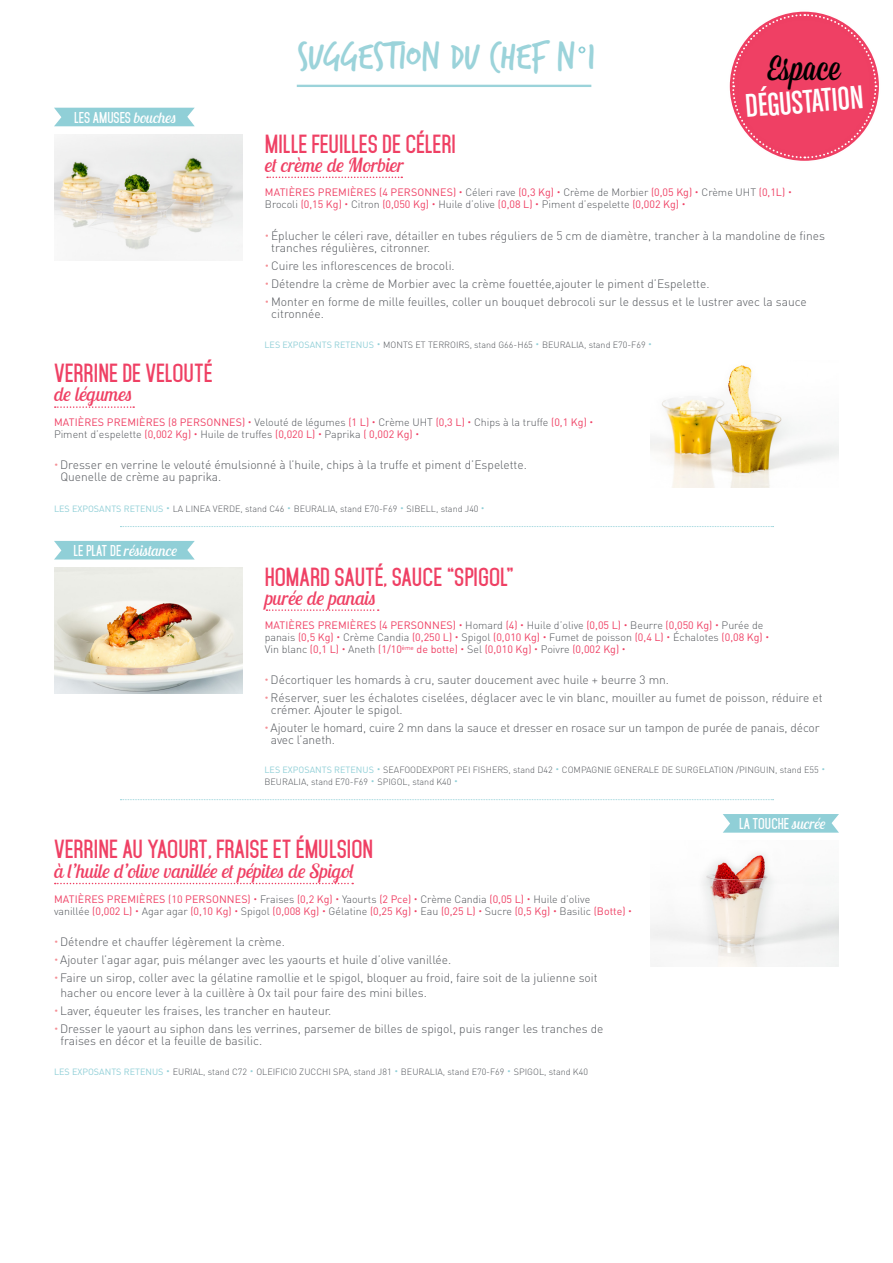
<style>
.page{position:relative;width:893px;height:1263px;background:#fff}
.page>*{position:absolute;margin:0;border:0;box-sizing:border-box;transform-origin:0 0}
.t1{font:40.05px "Trash Hand";color:#9bd3da}
.t2{font:34.95px "Chalet Comprime Cologne Eighty";color:#fff}
.t3{font:34.95px "Mission Script";color:#000}
.t4{font:700 22.5px "Mohave";color:#ef4064}
.t5{font:italic 19.5px "Lobster Two";color:#ef4064}
.t6{font:italic 15px "Lobster Two";color:#fff}
.t7{font:700 13.5px "Mohave";color:#fff}
.t8{font:300 12px "DIN Pro";color:#54575c}
.t9{font:10.65px/12px "DIN Pro";letter-spacing:.01em;color:#ef4064;text-align:justify}
.t10{font:300 10.65px/12px "DIN Pro";color:#54575c}
.t11{font:300 9px/12px "DIN Pro";color:#54575c}
.s1{font-family:"Lobster Two";font-weight:400;font-style:italic;font-size:15px}
.s2{font-weight:300;color:#54575c}
.s3{font-weight:400;color:#ef4064}
.s4{font-family:"DIN";font-weight:400;color:#90cfd7}
.s5{font-family:"Mohave";font-weight:700;font-style:normal;font-size:13.5px}
</style>
<div class="page">
<svg style="left:731px;top:13px;width:146px;height:146px"></svg>
<svg style="left:578px;top:47px;width:7px;height:6px"></svg>
<hr style="left:297px;top:85px;width:294px;height:2px;background:#9bd3da">
<img style="left:54px;top:134px;width:188px;height:126px">
<div style="left:54px;top:108px;width:141px;height:18px;background:#90cfd7"></div>
<svg style="left:267px;top:177px;width:135px;height:1px"></svg>
<img style="left:651px;top:365px;width:188px;height:122px">
<svg style="left:55px;top:406px;width:79px;height:2px"></svg>
<img style="left:54px;top:567px;width:188px;height:127px">
<div style="left:54px;top:541px;width:141px;height:18px;background:#90cfd7"></div>
<svg style="left:266px;top:609px;width:113px;height:2px"></svg>
<img style="left:651px;top:853px;width:188px;height:114px">
<svg style="left:723px;top:814px;width:116px;height:19px;background:#98d2da"></svg>
<svg style="left:55px;top:883px;width:298px;height:1px"></svg>
<svg style="left:120px;top:526px;width:652px;height:1px"></svg>
<svg style="left:120px;top:799px;width:652px;height:1px"></svg>
<p class="t7" style="left:74px;top:109px;width:104px">LES AMUSES <span class="s1">bouches</span></p>
<p class="t4" style="left:54px;top:359px;width:160px">VERRINE DE VELOUTÉ</p>
<p class="t5" style="left:54px;top:382px;width:80px">de légumes</p>
<p class="t1" style="left:298px;top:36px;width:299px">SUGGESTION DU CHEF N 1</p>
<p class="t4" style="left:265px;top:130px;width:193px">MILLE FEUILLES DE CÉLERI</p>
<p class="t5" style="left:265px;top:152px;width:140px">et crème de Morbier</p>
<p class="t3" style="left:768px;top:47px;width:74px">Espace</p>
<p class="t2" style="left:744px;top:88px;width:120px;rotate:-5deg">DÉGUSTATION</p>
<p class="t9" style="left:265px;top:186px;width:522px">MATIÈRES PREMIÈRES (4 PERSONNES) <span class="s2">Céleri rave</span> (0,3 Kg) <span class="s2">Crème de Morbier</span> (0,05 Kg) <span class="s2">Crème UHT</span> (0,1L)</p>
<p class="t10" style="left:265px;top:198px;width:416px">Brocoli <span class="s3">(0,15 Kg)</span> Citron <span class="s3">(0,050 Kg)</span> Huile d’olive <span class="s3">(0,08 L)</span> Piment d’espelette <span class="s3">(0,002 Kg)</span></p>
<p class="t8" style="left:271px;top:228px;width:556px">Éplucher le céleri rave, détailler en tubes réguliers de 5 cm de diamètre, trancher à la mandoline de fines</p>
<p class="t8" style="left:271px;top:240px;width:161px">tranches régulières, citronner.</p>
<p class="t8" style="left:271px;top:258px;width:185px">Cuire les inflorescences de brocoli.</p>
<p class="t8" style="left:271px;top:276px;width:440px">Détendre la crème de Morbier avec la crème fouettée,ajouter le piment d’Espelette.</p>
<p class="t8" style="left:271px;top:294px;width:537px">Monter en forme de mille feuilles, coller un bouquet debrocoli sur le dessus et le lustrer avec la sauce</p>
<p class="t8" style="left:271px;top:306px;width:54px">citronnée.</p>
<p class="t11" style="left:264px;top:338px;width:383px"><span class="s4">LES EXPOSANTS RETENUS</span> MONTS ET TERROIRS, stand G66-H65 BEURALIA, stand E70-F69</p>
<p class="t10" style="left:54px;top:415px;width:534px"><span class="s3">MATIÈRES PREMIÈRES (8 PERSONNES)</span> Velouté de légumes <span class="s3">(1 L)</span> Crème UHT <span class="s3">(0,3 L)</span> Chips à la truffe <span class="s3">(0,1 Kg)<br></span>Piment d’espelette <span class="s3">(0,002 Kg)</span> Huile de truffes <span class="s3">(0,020 L)</span> Paprika <span class="s3">( 0,002 Kg)</span></p>
<p class="t8" style="left:60px;top:457px;width:468px">Dresser en verrine le velouté émulsionné à l’huile, chips à la truffe et piment d’Espelette.</p>
<p class="t8" style="left:60px;top:469px;width:163px">Quenelle de crème au paprika.</p>
<p class="t11" style="left:54px;top:503px;width:426px"><span class="s4">LES EXPOSANTS RETENUS</span> LA LINEA VERDE, stand C46 BEURALIA, stand E70-F69 SIBELL, stand J40</p>
<p class="t6" style="left:73px;top:541px;width:105px"><span class="s5">LE PLAT DE</span> résistance</p>
<p class="t4" style="left:265px;top:563px;width:251px">HOMARD SAUTÉ, SAUCE “SPIGOL”</p>
<p class="t5" style="left:265px;top:586px;width:112px">purée de panais</p>
<p class="t9" style="left:265px;top:619px;width:500px">MATIÈRES PREMIÈRES (4 PERSONNES) <span class="s2">Homard</span> (4) <span class="s2">Huile d’olive</span> (0,05 L) <span class="s2">Beurre</span> (0,050 Kg) <span class="s2">Purée de panais</span> (0,5 Kg) <span class="s2">Crème Candia</span> (0,250 L) <span class="s2">Spigol</span> (0,010 Kg) <span class="s2">Fumet de poisson</span> (0,4 L) <span class="s2">Échalotes</span> (0,08 Kg)<br><span class="s2">Vin blanc</span> (0,1 L) <span class="s2">Aneth</span> (1/10<sup>ème</sup> de botte) <span class="s2">Sel</span> (0,010 Kg) <span class="s2">Poivre</span> (0,002 Kg)</p>
<p class="t8" style="left:271px;top:672px;width:400px">Décortiquer les homards à cru, sauter doucement avec huile + beurre 3 mn.</p>
<p class="t8" style="left:271px;top:690px;width:554px">Réserver, suer les échalotes ciselées, déglacer avec le vin blanc, mouiller au fumet de poisson, réduire et</p>
<p class="t8" style="left:271px;top:702px;width:133px">crémer. Ajouter le spigol.</p>
<p class="t8" style="left:271px;top:720px;width:551px">Ajouter le homard, cuire 2 mn dans la sauce et dresser en rosace sur un tampon de purée de panais, décor</p>
<p class="t8" style="left:271px;top:732px;width:66px">avec l’aneth.</p>
<p class="t11" style="left:264px;top:764px;width:556px"><span class="s4">LES EXPOSANTS RETENUS</span> SEAFOODEXPORT PEI FISHERS, stand D42 COMPAGNIE GENERALE DE SURGELATION /PINGUIN, stand E55<br>BEURALIA, stand E70-F69 SPIGOL, stand K40</p>
<p class="t7" style="left:739px;top:816px;width:88px">LA TOUCHE <span class="s1">sucrée</span></p>
<p class="t4" style="left:54px;top:836px;width:321px">VERRINE AU YAOURT, FRAISE ET ÉMULSION</p>
<p class="t5" style="left:54px;top:858px;width:301px">à l’huile d’olive vanillée et pépites de Spigol</p>
<p class="t9" style="left:54px;top:892px;width:538px">MATIÈRES PREMIÈRES (10 PERSONNES) <span class="s2">Fraises</span> (0,2 Kg) <span class="s2">Yaourts</span> (2 Pce) <span class="s2">Crème Candia</span> (0,05 L) <span class="s2">Huile d’olive</span></p>
<p class="t9" style="left:54px;top:904px;width:573px"><span class="s2">vanillée</span> (0,002 L) <span class="s2">Agar agar</span> (0,10 Kg) <span class="s2">Spigol</span> (0,008 Kg) <span class="s2">Gélatine</span> (0,25 Kg) <span class="s2">Eau</span> (0,25 L) <span class="s2">Sucre</span> (0,5 Kg) <span class="s2">Basilic</span> (Botte)</p>
<p class="t8" style="left:60px;top:933px;width:226px">Détendre et chauffer légèrement la crème.</p>
<p class="t8" style="left:60px;top:951px;width:393px">Ajouter l’agar agar, puis mélanger avec les yaourts et huile d’olive vanillée.</p>
<p class="t8" style="left:60px;top:969px;width:539px">Faire un sirop, coller avec la gélatine ramollie et le spigol, bloquer au froid, faire soit de la julienne soit</p>
<p class="t8" style="left:60px;top:984px;width:368px">hacher ou encore lever à la cuillère à Ox tail pour faire des mini billes.</p>
<p class="t8" style="left:60px;top:1002px;width:273px">Laver, équeuter les fraises, les trancher en hauteur.</p>
<p class="t8" style="left:60px;top:1020px;width:545px">Dresser le yaourt au siphon dans les verrines, parsemer de billes de spigol, puis ranger les tranches de</p>
<p class="t8" style="left:60px;top:1032px;width:203px">fraises en décor et la feuille de basilic.</p>
<p class="t11" style="left:54px;top:1066px;width:535px"><span class="s4">LES EXPOSANTS RETENUS</span> EURIAL, stand C72 OLEIFICIO ZUCCHI SPA, stand J81 BEURALIA, stand E70-F69 SPIGOL, stand K40</p>
</div>
